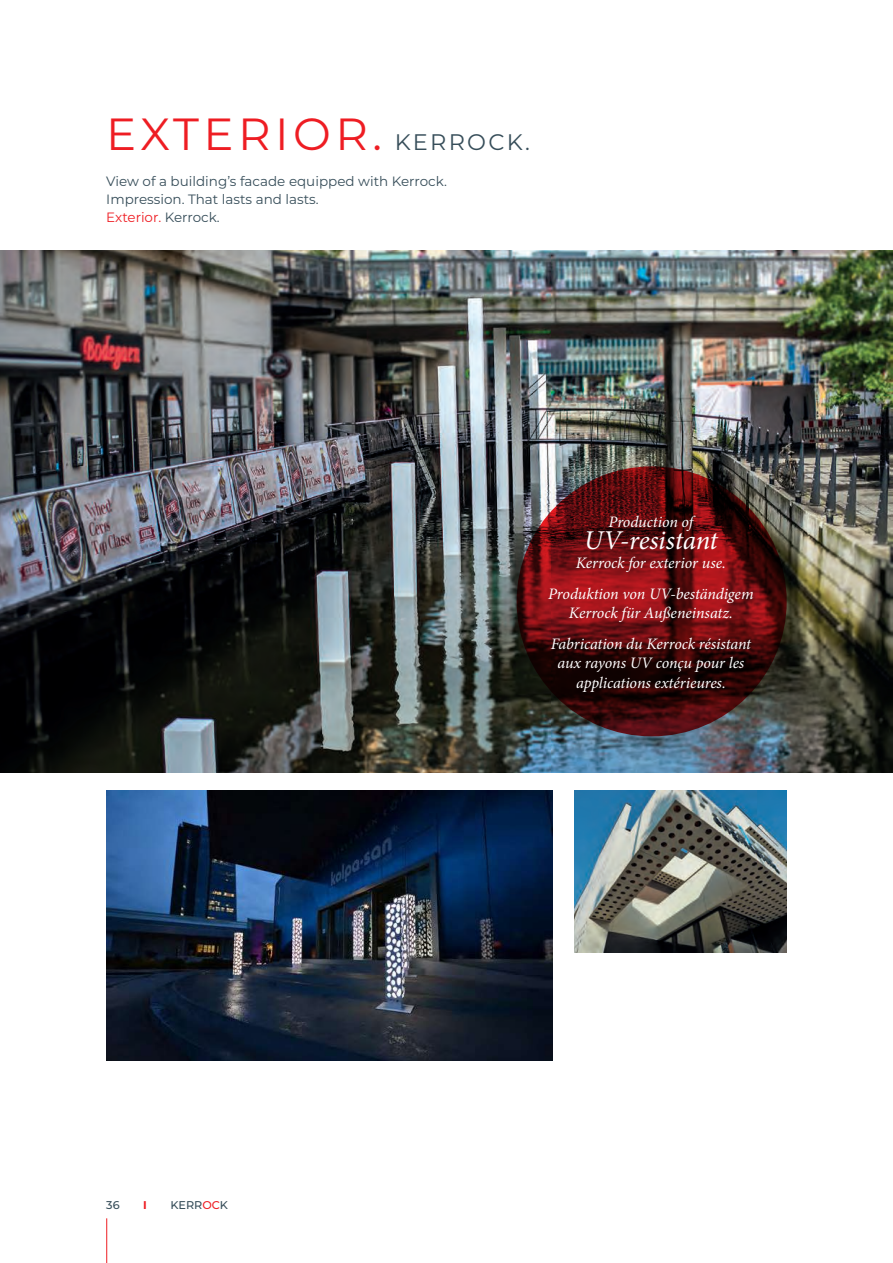
<style>
.page{position:relative;width:893px;height:1263px;background:#fff}
.page>*{position:absolute;margin:0;border:0;box-sizing:border-box;transform-origin:0 0}
.t1{font:45px "Montserrat";letter-spacing:.1em;color:#ee1d23}
.t2{font:italic 27.15px "Minion Pro";letter-spacing:-.01em;color:#fff}
.t3{font:italic 16.05px/30.8px "Minion Pro";letter-spacing:-.01em;color:#fff;text-align:center}
.t4{font:13.5px/18px "Montserrat";color:#364d59}
.t5{font:500 11.25px "Montserrat";color:#364d59}
.t6{font:700 11.25px "Montserrat";color:#ee1d23}
.s1{font-size:22.5px;color:#364d59}
.s2{color:#ee1d23}
</style>
<div class="page">
<hr style="left:106px;top:1218px;width:1px;height:45px;background:#ee1d23">
<img style="left:106px;top:790px;width:447px;height:270px">
<img style="left:0;top:250px;width:893px;height:522px">
<img style="left:574px;top:790px;width:213px;height:162px">
<svg style="left:517px;top:466px;width:270px;height:270px"></svg>
<h1 class="t1" style="left:106px;top:103px;width:425px">EXTERIOR. <span class="s1">KERROCK.</span></h1>
<p class="t4" style="left:106px;top:172px;width:342px">View of a building’s facade equipped with Kerrock.<br>Impression. That lasts and lasts.<br><span class="s2">Exterior.</span> Kerrock.</p>
<p class="t3" style="left:608px;top:506px;width:86px">Production of</p>
<h2 class="t2" style="left:584px;top:522px;width:135px">UV-resistant</h2>
<p class="t3" style="left:548px;top:548px;width:207px">Kerrock for exterior use.<br>Produktion von UV-beständigem</p>
<p class="t3" style="left:551px;top:598px;width:202px">Kerrock für Außeneinsatz.<br>Fabrication du Kerrock résistant</p>
<p class="t3" style="left:557px;top:654px;width:188px;line-height:19.2px">aux rayons UV conçu pour les applications extérieures.</p>
<p class="t5" style="left:106px;top:1197px;width:15px">36</p>
<p class="t6" style="left:143px;top:1197px;width:5px">I</p>
<p class="t5" style="left:170px;top:1197px;width:59px">KERR<span class="s2">OC</span>K</p>
</div>
